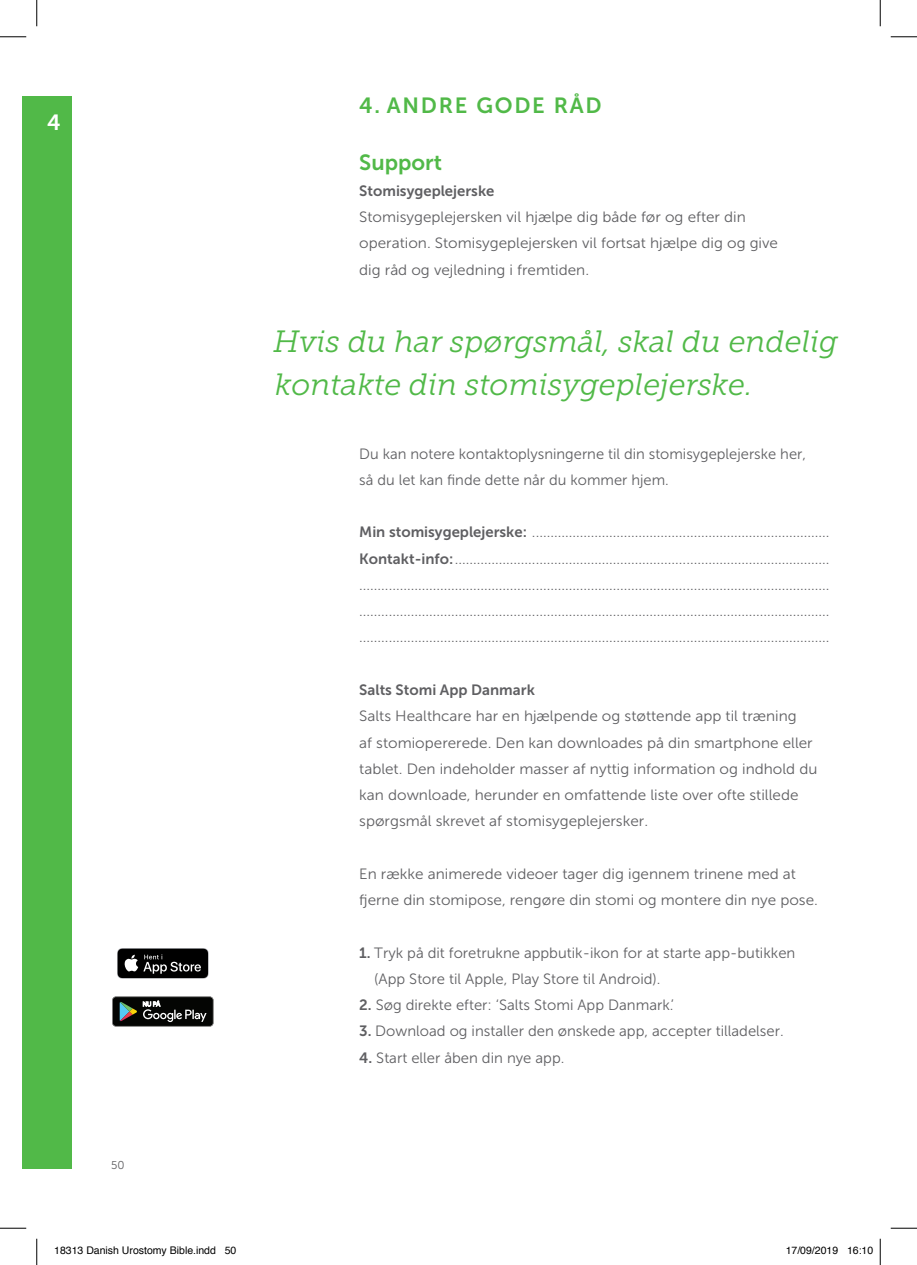
<style>
.page{position:relative;width:917px;height:1265px;background:#fff}
.page>*{position:absolute;margin:0;border:0;box-sizing:border-box;transform-origin:0 0}
.t1{font:italic 30.62px/43.8px "Museo Slab 300";color:#51b948}
.t2{font:21.88px "Museo Sans 700";letter-spacing:.08em;color:#51b948}
.t3{font:21.88px "Museo Sans 700";color:#51b948}
.t4{font:21.88px "Museo Sans 700";color:#fff}
.t5{font:14.88px/26.2px "Museo Sans 300";color:#5f5f62}
.t6{font:14.88px "Museo Sans 700";color:#5f5f62}
.t7{font:11.38px "Museo Sans 300";color:#5f5f62}
.t8{font:10.5px "Helvetica";color:#000}
.s1{font-family:"Museo Sans 700"}
</style>
<div class="page">
<div style="left:22px;top:96px;width:49px;height:1072px;background:#51b948"></div>
<svg style="left:112px;top:996px;width:101px;height:30px;background:#2d302d"></svg>
<svg style="left:117px;top:948px;width:92px;height:30px;background:#2b2b2b"></svg>
<svg style="left:0;top:36px;width:26px;height:1px"></svg>
<svg style="left:891px;top:36px;width:26px;height:1px"></svg>
<svg style="left:0;top:1227px;width:26px;height:1px"></svg>
<svg style="left:891px;top:1227px;width:26px;height:1px"></svg>
<svg style="left:36px;top:0;width:1px;height:26px"></svg>
<svg style="left:36px;top:1238px;width:1px;height:26px"></svg>
<svg style="left:880px;top:0;width:1px;height:26px"></svg>
<svg style="left:880px;top:1238px;width:1px;height:26px"></svg>
<h2 class="t4" style="left:47px;top:110px;width:15px">4</h2>
<p class="t7" style="left:111px;top:1158px;width:15px">50</p>
<h2 class="t2" style="left:359px;top:93px;width:244px">4. ANDRE GODE RÅD</h2>
<h2 class="t3" style="left:359px;top:150px;width:84px">Support</h2>
<p class="t6" style="left:359px;top:182px;width:137px">Stomisygeplejerske</p>
<p class="t5" style="left:359px;top:204px;width:420px">Stomisygeplejersken vil hjælpe dig både før og efter din operation. Stomisygeplejersken vil fortsat hjælpe dig og give dig råd og vejledning i fremtiden.</p>
<h1 class="t1" style="left:274px;top:319px;width:566px">Hvis du har spørgsmål, skal du endelig kontakte din stomisygeplejerske.</h1>
<p class="t5" style="left:359px;top:440px;width:448px">Du kan notere kontaktoplysningerne til din stomisygeplejerske her, så du let kan finde dette når du kommer hjem.</p>
<p class="t5" style="left:359px;top:519px;width:472px;text-align:justify"><span class="s1">Min stomisygeplejerske:</span> .................................................................................<br><span class="s1">Kontakt-info:</span>...................................................................................................... ................................................................................................................................ ................................................................................................................................ ................................................................................................................................</p>
<p class="t6" style="left:359px;top:681px;width:177px">Salts Stomi App Danmark</p>
<p class="t5" style="left:359px;top:703px;width:460px">Salts Healthcare har en hjælpende og støttende app til træning<br>af stomiopererede. Den kan downloades på din smartphone eller tablet. Den indeholder masser af nyttig information og indhold du kan downloade, herunder en omfattende liste over ofte stillede spørgsmål skrevet af stomisygeplejersker.</p>
<p class="t5" style="left:359px;top:860px;width:460px">En række animerede videoer tager dig igennem trinene med at fjerne din stomipose, rengøre din stomi og montere din nye pose.</p>
<p class="t5" style="left:374px;top:939px;width:423px;text-indent:-15px"><span class="s1">1.</span> Tryk på dit foretrukne appbutik-ikon for at starte app-butikken (App Store til Apple, Play Store til Android).</p>
<p class="t5" style="left:359px;top:991px;width:316px"><span class="s1">2.</span> Søg direkte efter: ‘Salts Stomi App Danmark.’</p>
<p class="t5" style="left:359px;top:1018px;width:426px"><span class="s1">3.</span> Download og installer den ønskede app, accepter tilladelser.</p>
<p class="t5" style="left:359px;top:1044px;width:207px"><span class="s1">4.</span> Start eller åben din nye app.</p>
<p class="t8" style="left:54px;top:1242px;width:184px">18313 Danish Urostomy Bible.indd 50</p>
<p class="t8" style="left:786px;top:1242px;width:89px">17/09/2019 16:10</p>
</div>
